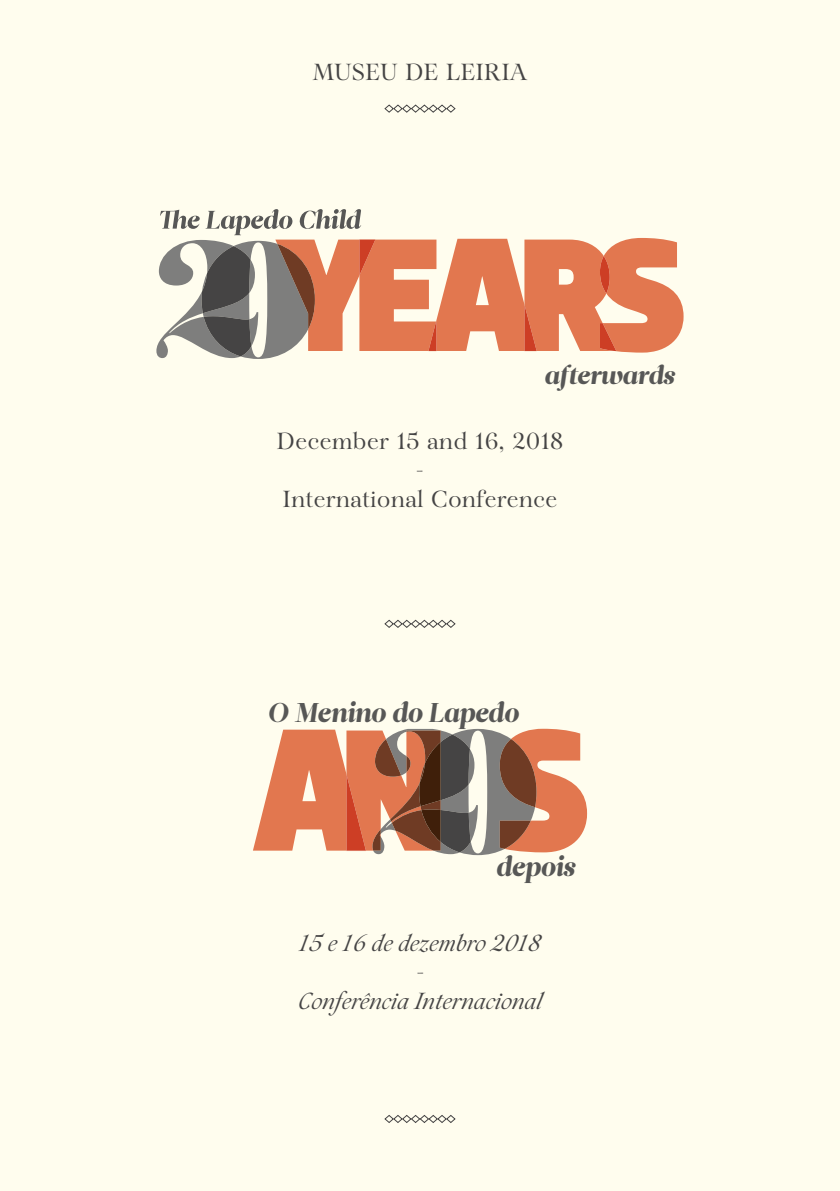
<style>
.page{position:relative;width:840px;height:1191px;background:#fff}
.page>*{position:absolute;margin:0;border:0;box-sizing:border-box;transform-origin:0 0}
.t1{font:italic 27px "Leitura Display";color:#575756}
.t2{font:italic 25.4px "Leitura Display";color:#575756}
.t3{font:24px/28.8px "Aria Pro";color:#454444;text-align:center}
.t4{font:italic 24px/28.8px "Aria Pro";color:#454444;text-align:center}
</style>
<div class="page">
<div style="left:0;top:0;width:839px;height:1191px;background:#fffdee"></div>
<svg style="left:253px;top:729px;width:333px;height:126px"></svg>
<svg style="left:156px;top:209px;width:527px;height:150px"></svg>
<svg style="left:384px;top:619px;width:72px;height:9px"></svg>
<svg style="left:384px;top:104px;width:72px;height:9px"></svg>
<svg style="left:384px;top:1115px;width:72px;height:8px"></svg>
<p class="t3" style="left:312px;top:59px;width:216px">MUSEU DE LEIRIA</p>
<p class="t2" style="left:544px;top:360px;width:131px">afterwards</p>
<p class="t3" style="left:276px;top:428px;width:288px">December 15 and 16, 2018 -<br>International Conference</p>
<p class="t1" style="left:267px;top:696px;width:252px">O Menino do Lapedo</p>
<p class="t1" style="left:495px;top:850px;width:80px">depois</p>
<p class="t4" style="left:297px;top:930px;width:246px">15 e 16 de dezembro 2018 -<br>Conferência Internacional</p>
</div>
